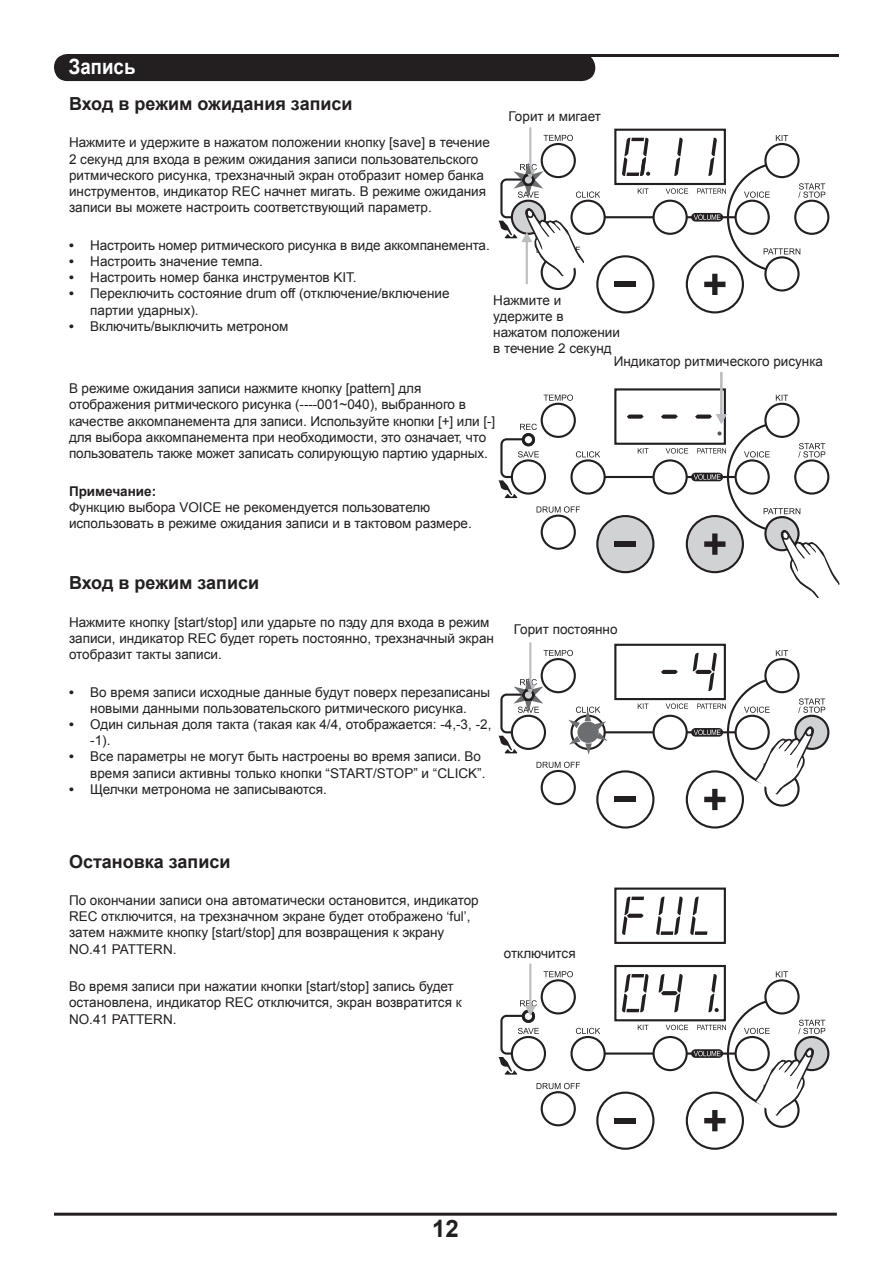
<style>
.page{position:relative;width:893px;height:1263px;background:#fff}
.page>*{position:absolute;margin:0;border:0;box-sizing:border-box;transform-origin:0 0}
.t1{font:700 24px "Arial";color:#231f20}
.titlu_1{font:700 21px "Arial";color:#fff;scale:.89 1}
.text_sm{font:700 18px "Arial";color:#231f20}
.text_sm-2{font:13.5px/16.2px "Arial";color:#231f20}
.cifer{font:13.5px/16.2px "Arial";color:#231f20}
.text_sm-3{font:700 13.5px "Arial";color:#231f20}
.s1{font-weight:700}
</style>
<div class="page">
<hr style="left:54px;top:1213px;width:783px;height:3px;background:#231f20">
<svg style="left:537px;top:506px;width:43px;height:7px"></svg>
<svg style="left:544px;top:394px;width:29px;height:7px"></svg>
<svg style="left:638px;top:448px;width:10px;height:5px"></svg>
<svg style="left:576px;top:451px;width:24px;height:6px"></svg>
<hr style="left:598px;top:476px;width:143px;height:2px;background:#231f20">
<svg style="left:512px;top:460px;width:33px;height:33px"></svg>
<div style="left:511px;top:459px;width:35px;height:36px;border:2px solid #231f20;border-radius:50%"></div>
<div style="left:541px;top:403px;width:35px;height:35px;border:2px solid #231f20;border-radius:50%"></div>
<div style="left:571px;top:460px;width:34px;height:33px;background:#fff;border-radius:50%"></div>
<div style="left:570px;top:459px;width:36px;height:36px;border:2px solid #231f20;border-radius:50%"></div>
<div style="left:541px;top:515px;width:35px;height:35px;border:2px solid #231f20;border-radius:50%"></div>
<div style="left:652px;top:459px;width:36px;height:36px;border:2px solid #231f20;border-radius:50%"></div>
<div style="left:597px;top:516px;width:56px;height:56px;background:#d1d2d4;border-radius:50%"></div>
<div style="left:596px;top:515px;width:58px;height:58px;border:2px solid #231f20;border-radius:50%"></div>
<div style="left:614px;top:388px;width:112px;height:57px;border:2px solid #231f20"></div>
<svg style="left:627px;top:414px;width:17px;height:5px"></svg>
<div style="left:615px;top:541px;width:21px;height:6px;background:#231f20"></div>
<svg style="left:656px;top:372px;width:184px;height:226px"></svg>
<svg style="left:498px;top:424px;width:41px;height:74px"></svg>
<svg style="left:638px;top:188px;width:10px;height:6px"></svg>
<hr style="left:598px;top:216px;width:143px;height:2px;background:#231f20">
<svg style="left:571px;top:201px;width:34px;height:33px"></svg>
<div style="left:570px;top:200px;width:36px;height:35px;border:2px solid #231f20;border-radius:50%"></div>
<svg style="left:542px;top:256px;width:33px;height:33px"></svg>
<div style="left:541px;top:255px;width:35px;height:35px;border:2px solid #231f20;border-radius:50%"></div>
<svg style="left:654px;top:201px;width:33px;height:33px"></svg>
<div style="left:652px;top:200px;width:36px;height:35px;border:2px solid #231f20;border-radius:50%"></div>
<div style="left:794px;top:200px;width:35px;height:35px;border:2px solid #231f20;border-radius:50%"></div>
<div style="left:596px;top:255px;width:58px;height:58px;border:2px solid #231f20;border-radius:50%"></div>
<div style="left:614px;top:129px;width:112px;height:56px;border:2px solid #231f20"></div>
<svg style="left:622px;top:138px;width:28px;height:38px"></svg>
<svg style="left:665px;top:135px;width:160px;height:160px"></svg>
<div style="left:615px;top:282px;width:21px;height:5px;background:#231f20"></div>
<svg style="left:498px;top:127px;width:102px;height:157px"></svg>
<svg style="left:537px;top:762px;width:43px;height:6px"></svg>
<svg style="left:537px;top:1083px;width:43px;height:6px"></svg>
<svg style="left:638px;top:703px;width:10px;height:6px"></svg>
<svg style="left:638px;top:1025px;width:10px;height:5px"></svg>
<hr style="left:598px;top:731px;width:143px;height:2px;background:#231f20">
<hr style="left:598px;top:1052px;width:143px;height:2px;background:#231f20">
<svg style="left:571px;top:1037px;width:34px;height:33px"></svg>
<div style="left:570px;top:1036px;width:36px;height:35px;border:2px solid #231f20;border-radius:50%"></div>
<div style="left:541px;top:770px;width:35px;height:35px;border:2px solid #231f20;border-radius:50%"></div>
<div style="left:541px;top:1091px;width:35px;height:35px;border:2px solid #231f20;border-radius:50%"></div>
<svg style="left:654px;top:716px;width:33px;height:33px"></svg>
<div style="left:652px;top:715px;width:36px;height:35px;border:2px solid #231f20;border-radius:50%"></div>
<div style="left:652px;top:1036px;width:36px;height:35px;border:2px solid #231f20;border-radius:50%"></div>
<svg style="left:795px;top:716px;width:33px;height:33px"></svg>
<div style="left:794px;top:715px;width:35px;height:35px;border:2px solid #231f20;border-radius:50%"></div>
<svg style="left:795px;top:1037px;width:33px;height:33px"></svg>
<div style="left:794px;top:1036px;width:35px;height:35px;border:2px solid #231f20;border-radius:50%"></div>
<div style="left:596px;top:770px;width:58px;height:58px;border:2px solid #231f20;border-radius:50%"></div>
<div style="left:596px;top:1091px;width:58px;height:59px;border:2px solid #231f20;border-radius:50%"></div>
<div style="left:614px;top:644px;width:112px;height:56px;border:2px solid #231f20"></div>
<div style="left:614px;top:965px;width:112px;height:56px;border:2px solid #231f20"></div>
<div style="left:614px;top:887px;width:112px;height:57px;border:2px solid #231f20"></div>
<svg style="left:622px;top:974px;width:27px;height:38px"></svg>
<svg style="left:622px;top:897px;width:22px;height:38px"></svg>
<svg style="left:690px;top:897px;width:18px;height:38px"></svg>
<svg style="left:656px;top:897px;width:27px;height:38px"></svg>
<div style="left:615px;top:797px;width:21px;height:5px;background:#231f20"></div>
<div style="left:615px;top:1118px;width:21px;height:5px;background:#231f20"></div>
<svg style="left:498px;top:964px;width:102px;height:110px"></svg>
<svg style="left:661px;top:650px;width:164px;height:160px"></svg>
<svg style="left:656px;top:971px;width:169px;height:160px"></svg>
<svg style="left:498px;top:642px;width:110px;height:113px"></svg>
<div style="left:54px;top:54px;width:541px;height:27px;background:#231f20;border-radius:14px"></div>
<hr style="left:395px;top:54px;width:444px;height:3px;background:#231f20">
<p class="titlu_1" style="left:69px;top:52px;width:77px">Запись</p>
<p class="text_sm" style="left:69px;top:92px;width:285px">Вход в режим ожидания записи</p>
<p class="text_sm-2" style="left:69px;top:135px;width:422px">Нажмите и удержите в нажатом положении кнопку [save] в течение 2 секунд для входа в режим ожидания записи пользовательского ритмического рисунка, трехзначный экран отобразит номер банка инструментов, индикатор REC начнет мигать. В режиме ожидания записи вы можете настроить соответствующий параметр.</p>
<p class="cifer" style="left:69px;top:237px;width:422px"><span class="s1">•</span> Настроить номер ритмического рисунка в виде аккомпанемента.</p>
<p class="cifer" style="left:69px;top:253px;width:196px"><span class="s1">•</span> Настроить значение темпа.</p>
<p class="cifer" style="left:69px;top:269px;width:289px"><span class="s1">•</span> Настроить номер банка инструментов KIT.</p>
<p class="cifer" style="left:90px;top:286px;width:361px;text-indent:-21px"><span class="s1">•</span> Переключить состояние drum off (отключение/включение партии ударных).</p>
<p class="cifer" style="left:69px;top:318px;width:221px"><span class="s1">•</span> Включить/выключить метроном</p>
<p class="text_sm-2" style="left:509px;top:109px;width:94px">Горит и мигает</p>
<p class="text_sm-2" style="left:493px;top:292px;width:128px">Нажмите и удержите в нажатом положении в течение 2 секунд</p>
<p class="text_sm-2" style="left:69px;top:381px;width:428px">В режиме ожидания записи нажмите кнопку [pattern] для отображения ритмического рисунка (----001~040), выбранного в качестве аккомпанемента для записи. Используйте кнопки [+] или [-] для выбора аккомпанемента при необходимости, это означает, что пользователь также может записать солирующую партию ударных.</p>
<p class="text_sm-3" style="left:69px;top:482px;width:89px">Примечание:</p>
<p class="text_sm-2" style="left:69px;top:499px;width:404px">Функцию выбора VOICE не рекомендуется пользователю использовать в режиме ожидания записи и в тактовом размере.</p>
<p class="text_sm-2" style="left:614px;top:354px;width:211px">Индикатор ритмического рисунка</p>
<p class="text_sm" style="left:69px;top:571px;width:192px">Вход в режим записи</p>
<p class="text_sm-2" style="left:69px;top:614px;width:426px">Нажмите кнопку [start/stop] или ударьте по пэду для входа в режим записи, индикатор REC будет гореть постоянно, трехзначный экран отобразит такты записи.</p>
<p class="cifer" style="left:69px;top:684px;width:423px;text-align:center"><span class="s1">•</span> Во время записи исходные данные будут поверх перезаписаны новыми данными пользовательского ритмического рисунка.</p>
<p class="cifer" style="left:90px;top:716px;width:403px;text-indent:-21px"><span class="s1">•</span> Один сильная доля такта (такая как 4/4, отображается: -4,-3, -2, -1).</p>
<p class="cifer" style="left:90px;top:749px;width:397px;text-indent:-21px"><span class="s1">•</span> Все параметры не могут быть настроены во время записи. Во время записи активны только кнопки “START/STOP” и “CLICK”.</p>
<p class="cifer" style="left:69px;top:781px;width:259px"><span class="s1">•</span> Щелчки метронома не записываются.</p>
<p class="text_sm-2" style="left:514px;top:621px;width:105px">Горит постоянно</p>
<p class="text_sm" style="left:69px;top:849px;width:163px">Остановка записи</p>
<p class="text_sm-2" style="left:69px;top:892px;width:411px">По окончании записи она автоматически остановится, индикатор REC отключится, на трехзначном экране будет отображено ‘ful’, затем нажмите кнопку [start/stop] для возвращения к экрану NO.41 PATTERN.</p>
<p class="text_sm-2" style="left:69px;top:978px;width:394px">Во время записи при нажатии кнопки [start/stop] запись будет остановлена, индикатор REC отключится, экран возвратится к<br>NO.41 PATTERN.</p>
<p class="text_sm-2" style="left:504px;top:945px;width:73px">отключится</p>
<h1 class="t1" style="left:432px;top:1213px;width:28px">12</h1>
</div>
